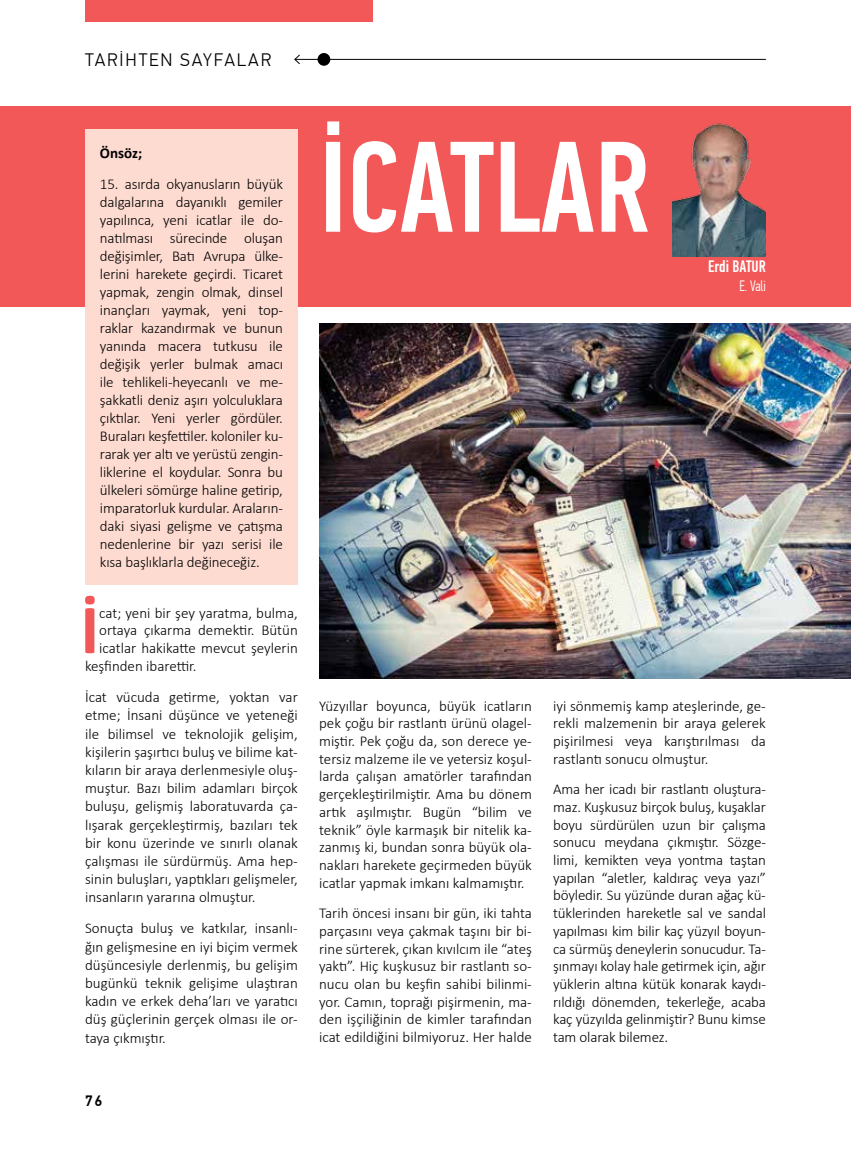
<style>
.page{position:relative;width:851px;height:1149px;background:#fff}
.page>*{position:absolute;margin:0;border:0;box-sizing:border-box;transform-origin:0 0}
.t1{font:500 129px "PF Din Text Comp Pro";color:#fff}
.t2{font:700 70.8px "Calibri";color:#f15857}
.t3{font:300 18px "PF Din Text Pro";letter-spacing:.1em;color:#000}
.t4{font:500 16.5px "PF Din Text Comp Pro";color:#fff}
.t5{font:300 15px/17.7px "Calibri";color:#000;text-align:justify}
.t6{font:300 15px "PF Din Text Comp Pro";color:#fff}
.t7{font:700 15px "Calibri";color:#000}
.t8{font:500 15px "PF Din Text Pro";color:#000}
</style>
<div class="page">
<div style="left:85px;top:0;width:288px;height:21px;background:#f15857"></div>
<div style="left:317px;top:53px;width:13px;height:13px;background:#000;border-radius:50%"></div>
<hr style="left:295px;top:59px;width:470px;height:1px;background:#000">
<svg style="left:294px;top:54px;width:6px;height:10px"></svg>
<div style="left:0;top:106px;width:850px;height:200px;background:#f15857"></div>
<img style="left:672px;top:123px;width:93px;height:133px">
<div style="left:85px;top:130px;width:213px;height:455px;background:#fddbd1"></div>
<img style="left:319px;top:323px;width:531px;height:354px">
<p class="t3" style="left:85px;top:50px;width:188px">TARİHTEN SAYFALAR</p>
<p class="t7" style="left:100px;top:142px;width:44px">Önsöz;</p>
<p class="t5" style="left:100px;top:175px;width:184px">15. asırda okyanusların büyük dalgalarına dayanıklı gemiler yapılınca, yeni icatlar ile do&shy;natılması sürecinde oluşan değişimler, Batı Avrupa ülke&shy;lerini harekete geçirdi. Ticaret yapmak, zengin olmak, dinsel inançları yaymak, yeni top&shy;raklar kazandırmak ve bunun yanında macera tutkusu ile değişik yerler bulmak amacı ile tehlikeli-heyecanlı ve me&shy;şakkatli deniz aşırı yolculuklara çıktılar. Yeni yerler gördüler.<br>Buraları keşfettiler. koloniler ku&shy;rarak yer altı ve yerüstü zengin&shy;liklerine el koydular. Sonra bu ülkeleri sömürge haline getirip, imparatorluk kurdular. Araların&shy;daki siyasi gelişme ve çatışma nedenlerine bir yazı serisi ile kısa başlıklarla değineceğiz.</p>
<h2 class="t2" style="left:80px;top:579px;width:20px">İ</h2>
<p class="t5" style="left:99px;top:603px;width:200px">cat; yeni bir şey yaratma, bulma,</p>
<p class="t5" style="left:99px;top:621px;width:200px">ortaya çıkarma demektir. Bütün</p>
<p class="t5" style="left:99px;top:639px;width:200px">icatlar hakikatte mevcut şeylerin</p>
<p class="t5" style="left:85px;top:657px;width:113px">keşfinden ibarettir.</p>
<p class="t5" style="left:85px;top:687px;width:214px;line-height:18.1px">İcat vücuda getirme, yoktan var etme; İnsani düşünce ve yeteneği ile bilimsel ve teknolojik gelişim, kişilerin şaşırtıcı buluş ve bilime kat&shy;kıların bir araya derlenmesiyle oluş&shy;muştur. Bazı bilim adamları birçok buluşu, gelişmiş laboratuvarda ça&shy;lışarak gerçekleştirmiş, bazıları tek bir konu üzerinde ve sınırlı olanak çalışması ile sürdürmüş. Ama hep&shy;sinin buluşları, yaptıkları gelişmeler, insanların yararına olmuştur.</p>
<p class="t5" style="left:85px;top:918px;width:214px;line-height:18.1px">Sonuçta buluş ve katkılar, insanlı&shy;ğın gelişmesine en iyi biçim vermek düşüncesiyle derlenmiş, bu gelişim bugünkü teknik gelişime ulaştıran kadın ve erkek deha’ları ve yaratıcı düş güçlerinin gerçek olması ile or&shy;taya çıkmıştır.</p>
<p class="t8" style="left:85px;top:1091px;width:19px">76</p>
<h1 class="t1" style="left:319px;top:112px;width:333px">İCATLAR</h1>
<p class="t4" style="left:708px;top:257px;width:59px">Erdi BATUR</p>
<p class="t6" style="left:739px;top:277px;width:28px">E. Vali</p>
<p class="t5" style="left:319px;top:696px;width:214px">Yüzyıllar boyunca, büyük icatların pek çoğu bir rastlantı ürünü olagel&shy;miştir. Pek çoğu da, son derece ye&shy;tersiz malzeme ile ve yetersiz koşul&shy;larda çalışan amatörler tarafından gerçekleştirilmiştir. Ama bu dönem artık aşılmıştır. Bugün “bilim ve teknik” öyle karmaşık bir nitelik ka&shy;zanmış ki, bundan sonra büyük ola&shy;nakları harekete geçirmeden büyük icatlar yapmak imkanı kalmamıştır.</p>
<p class="t5" style="left:319px;top:903px;width:214px">Tarih öncesi insanı bir gün, iki tahta parçasını veya çakmak taşını bir bi&shy;rine sürterek, çıkan kıvılcım ile “ateş yaktı”. Hiç kuşkusuz bir rastlantı so&shy;nucu olan bu keşfin sahibi bilinmi&shy;yor. Camın, toprağı pişirmenin, ma&shy;den işçiliğinin de kimler tarafından icat edildiğini bilmiyoruz. Her halde</p>
<p class="t5" style="left:553px;top:696px;width:214px">iyi sönmemiş kamp ateşlerinde, ge&shy;rekli malzemenin bir araya gelerek pişirilmesi veya karıştırılması da rastlantı sonucu olmuştur.</p>
<p class="t5" style="left:553px;top:779px;width:214px">Ama her icadı bir rastlantı oluştura&shy;maz. Kuşkusuz birçok buluş, kuşaklar boyu sürdürülen uzun bir çalışma sonucu meydana çıkmıştır. Sözge&shy;limi, kemikten veya yontma taştan yapılan “aletler, kaldıraç veya yazı” böyledir. Su yüzünde duran ağaç kü&shy;tüklerinden hareketle sal ve sandal yapılması kim bilir kaç yüzyıl boyun&shy;ca sürmüş deneylerin sonucudur. Ta&shy;şınmayı kolay hale getirmek için, ağır yüklerin altına kütük konarak kaydı&shy;rıldığı dönemden, tekerleğe, acaba kaç yüzyılda gelinmiştir? Bunu kimse tam olarak bilemez.</p>
</div>
